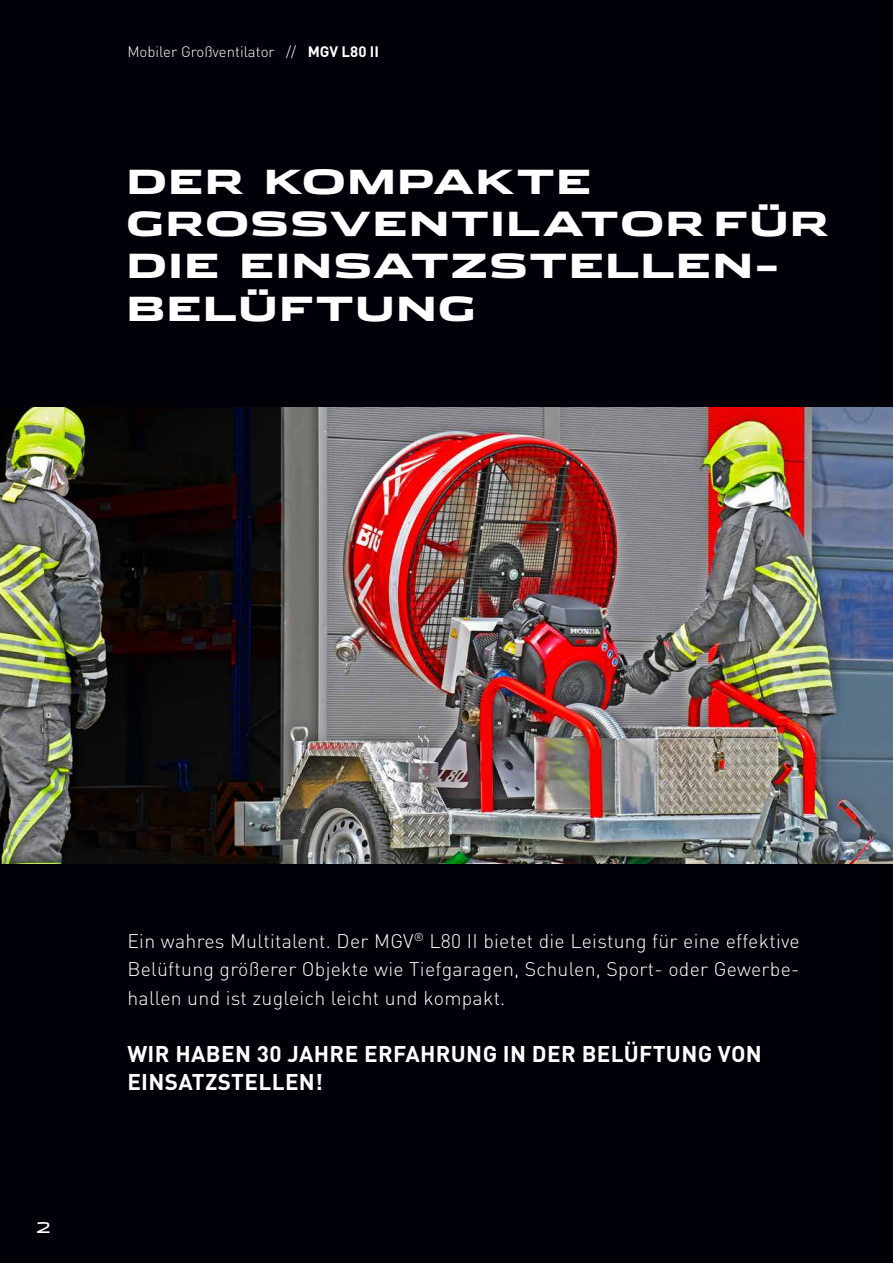
<style>
.page{position:relative;width:893px;height:1263px;background:#000008}
.page>*{position:absolute;margin:0;border:0;box-sizing:border-box;transform-origin:0 0}
.t1{font:900 33px/42.2px "Stainless Ext";letter-spacing:.035em;color:#fff}
.t2{font:700 22.5px/28.5px "DIN Pro";letter-spacing:.015em;color:#fff}
.t3{font:300 19.5px/28.5px "DIN Pro";letter-spacing:.015em;color:#fff;text-align:justify}
.t4{font:300 15px "DIN Pro";color:#fff}
.t5{font:14.7px "Stainless Ext";color:#fff}
.s1{font-weight:700}
</style>
<div class="page">
<img style="left:0;top:407px;width:893px;height:456px">
<p class="t4" style="left:127px;top:41px;width:253px">Mobiler Großventilator // <span class="s1">MGV L80 II</span></p>
<h1 class="t1" style="left:127px;top:161px;width:704px">DER KOMPAKTE<br>GROSSVENTILATOR FÜR<br>DIE EINSATZSTELLEN-<br>BELÜFTUNG</h1>
<p class="t5" style="left:37px;top:1219px;width:16px">2</p>
<p class="t3" style="left:127px;top:926px;width:674px">Ein wahres Multitalent. Der MGV<sup>®</sup> L80 II bietet die Leistung für eine effektive Belüftung größerer Objekte wie Tiefgaragen, Schulen, Sport- oder Gewerbe&shy;hallen und ist zugleich leicht und kompakt.</p>
<p class="t2" style="left:127px;top:1038px;width:636px">WIR HABEN 30 JAHRE ERFAHRUNG IN DER BELÜFTUNG VON<br>EINSATZSTELLEN!</p>
</div>
